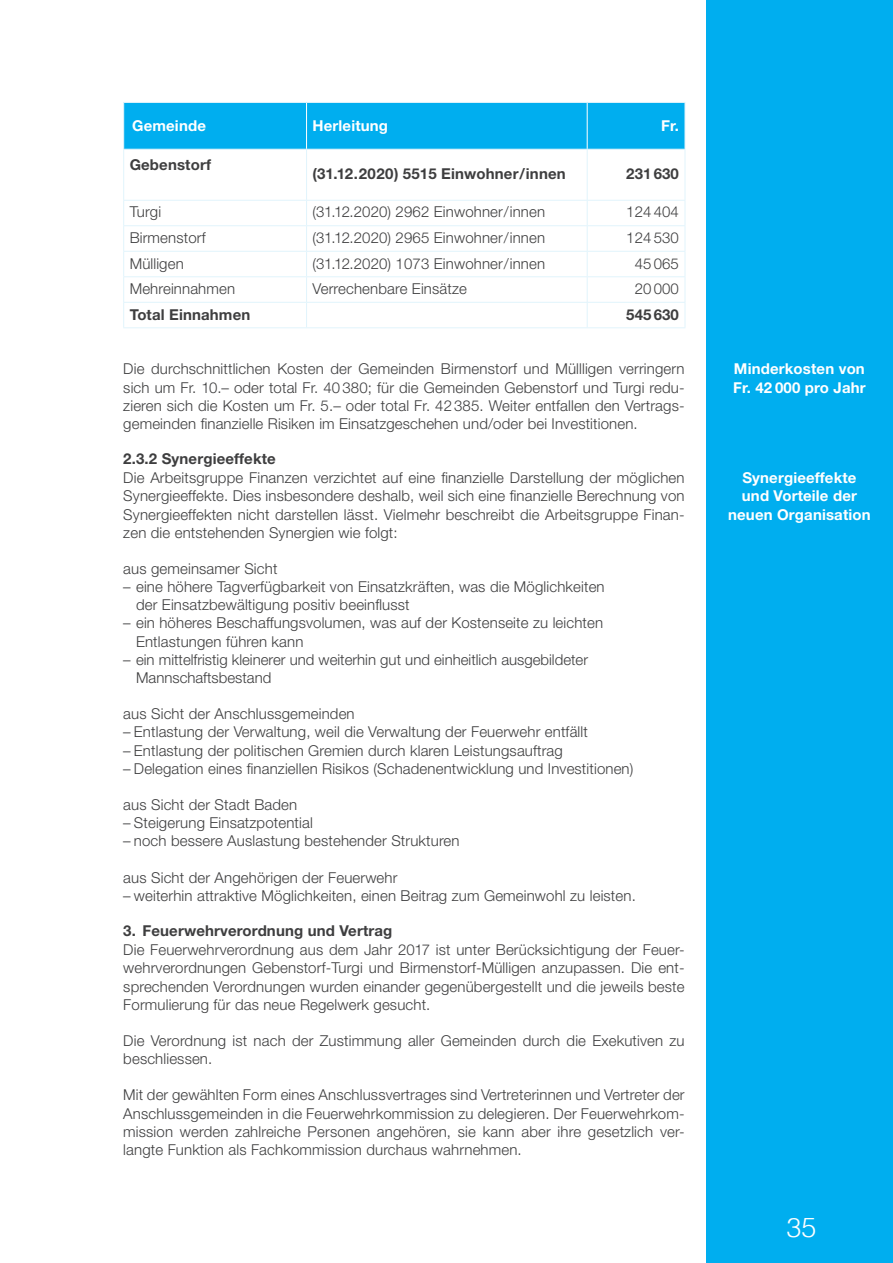
<style>
.page{position:relative;width:893px;height:1263px;background:#fff}
.page>*{position:absolute;margin:0;border:0;box-sizing:border-box;transform-origin:0 0}
.t1{font:300 27px "Helvetica";color:#fff}
.t2{font:300 15px/18.1px "Helvetica Neue LT Std";letter-spacing:.01em;color:#3e3e3f;text-align:justify}
.t3{font:700 15px "Helvetica Neue LT Std";letter-spacing:.01em;color:#3e3e3f}
.t4{font:700 15px/18.1px "Helvetica Neue LT Std";letter-spacing:.01em;color:#fff}
</style>
<div class="page">
<div style="left:706px;top:0;width:187px;height:1263px;background:#00aeef"></div>
<div style="left:124px;top:103px;width:561px;height:46px;background:#00aeef"></div>
<hr style="left:123px;top:102px;width:184px;height:1px;background:#e1f4fc">
<hr style="left:123px;top:103px;width:1px;height:46px;background:#e1f4fc">
<hr style="left:307px;top:102px;width:280px;height:1px;background:#e1f4fc">
<hr style="left:587px;top:102px;width:98px;height:1px;background:#e1f4fc">
<hr style="left:685px;top:103px;width:1px;height:46px;background:#e1f4fc">
<hr style="left:123px;top:149px;width:184px;height:1px;background:#e1f4fc">
<hr style="left:123px;top:150px;width:1px;height:50px;background:#e1f4fc">
<hr style="left:587px;top:149px;width:98px;height:1px;background:#e1f4fc">
<hr style="left:587px;top:150px;width:1px;height:50px;background:#e1f4fc">
<hr style="left:685px;top:150px;width:1px;height:50px;background:#e1f4fc">
<hr style="left:123px;top:200px;width:184px;height:1px;background:#e1f4fc">
<hr style="left:587px;top:200px;width:98px;height:1px;background:#e1f4fc">
<hr style="left:123px;top:225px;width:184px;height:1px;background:#e1f4fc">
<hr style="left:587px;top:225px;width:98px;height:1px;background:#e1f4fc">
<hr style="left:123px;top:251px;width:184px;height:1px;background:#e1f4fc">
<hr style="left:587px;top:251px;width:98px;height:1px;background:#e1f4fc">
<hr style="left:123px;top:276px;width:184px;height:1px;background:#e1f4fc">
<hr style="left:587px;top:276px;width:98px;height:1px;background:#e1f4fc">
<hr style="left:123px;top:302px;width:184px;height:1px;background:#e1f4fc">
<svg style="left:123px;top:201px;width:1px;height:126px"></svg>
<hr style="left:587px;top:302px;width:98px;height:1px;background:#e1f4fc">
<svg style="left:587px;top:201px;width:1px;height:126px"></svg>
<svg style="left:685px;top:201px;width:1px;height:126px"></svg>
<hr style="left:123px;top:327px;width:184px;height:1px;background:#e1f4fc">
<hr style="left:587px;top:327px;width:98px;height:1px;background:#e1f4fc">
<hr style="left:306px;top:103px;width:1px;height:46px;background:#fff">
<hr style="left:587px;top:103px;width:1px;height:46px;background:#fff">
<hr style="left:307px;top:149px;width:280px;height:1px;background:#e1f4fc">
<hr style="left:306px;top:150px;width:1px;height:50px;background:#e1f4fc">
<hr style="left:307px;top:200px;width:280px;height:1px;background:#e1f4fc">
<hr style="left:307px;top:225px;width:280px;height:1px;background:#e1f4fc">
<hr style="left:307px;top:251px;width:280px;height:1px;background:#e1f4fc">
<hr style="left:307px;top:276px;width:280px;height:1px;background:#e1f4fc">
<hr style="left:307px;top:302px;width:280px;height:1px;background:#e1f4fc">
<svg style="left:306px;top:201px;width:1px;height:126px"></svg>
<hr style="left:307px;top:327px;width:280px;height:1px;background:#e1f4fc">
<p class="t4" style="left:132px;top:116px;width:75px">Gemeinde</p>
<p class="t4" style="left:313px;top:116px;width:77px">Herleitung</p>
<p class="t4" style="left:661px;top:116px;width:19px">Fr.</p>
<p class="t3" style="left:130px;top:156px;width:83px">Gebenstorf</p>
<p class="t3" style="left:313px;top:165px;width:255px">(31.12.2020) 5515 Einwohner/innen</p>
<p class="t3" style="left:626px;top:165px;width:54px">231 630</p>
<p class="t2" style="left:130px;top:203px;width:33px">Turgi</p>
<p class="t2" style="left:313px;top:203px;width:234px">(31.12.2020) 2962 Einwohner/innen</p>
<p class="t2" style="left:626px;top:203px;width:54px">124 404</p>
<p class="t2" style="left:130px;top:228px;width:77px">Birmenstorf</p>
<p class="t2" style="left:313px;top:228px;width:234px">(31.12.2020) 2965 Einwohner/innen</p>
<p class="t2" style="left:626px;top:228px;width:54px">124 530</p>
<p class="t2" style="left:130px;top:254px;width:56px">Mülligen</p>
<p class="t2" style="left:313px;top:254px;width:234px">(31.12.2020) 1073 Einwohner/innen</p>
<p class="t2" style="left:635px;top:254px;width:46px">45 065</p>
<p class="t2" style="left:130px;top:279px;width:107px">Mehreinnahmen</p>
<p class="t2" style="left:313px;top:279px;width:156px">Verrechenbare Einsätze</p>
<p class="t2" style="left:635px;top:279px;width:46px">20 000</p>
<p class="t3" style="left:130px;top:305px;width:122px">Total Einnahmen</p>
<p class="t3" style="left:626px;top:305px;width:54px">545 630</p>
<p class="t2" style="left:123px;top:360px;width:563px">Die durchschnittlichen Kosten der Gemeinden Birmenstorf und Müllligen verringern sich um Fr. 10.– oder total Fr. 40 380; für die Gemeinden Gebenstorf und Turgi redu&shy;zieren sich die Kosten um Fr. 5.– oder total Fr. 42 385. Weiter entfallen den Vertrags&shy;gemeinden finanzielle Risiken im Einsatzgeschehen und/oder bei Investitionen.</p>
<p class="t3" style="left:123px;top:449px;width:154px">2.3.2 Synergieeffekte</p>
<p class="t2" style="left:123px;top:468px;width:563px">Die Arbeitsgruppe Finanzen verzichtet auf eine finanzielle Darstellung der möglichen Synergieeffekte. Dies insbesondere deshalb, weil sich eine finanzielle Berechnung von Synergieeffekten nicht darstellen lässt. Vielmehr beschreibt die Arbeitsgruppe Finan&shy;zen die entstehenden Synergien wie folgt:</p>
<p class="t2" style="left:123px;top:559px;width:156px">aus gemeinsamer Sicht</p>
<p class="t2" style="left:136px;top:577px;width:470px;text-indent:-13px">– eine höhere Tagverfügbarkeit von Einsatzkräften, was die Möglichkeiten der Einsatzbewältigung positiv beeinflusst</p>
<p class="t2" style="left:136px;top:614px;width:469px;text-indent:-13px">– ein höheres Beschaffungsvolumen, was auf der Kostenseite zu leichten<br>Entlastungen führen kann</p>
<p class="t2" style="left:136px;top:650px;width:454px;text-indent:-13px">– ein mittelfristig kleinerer und weiterhin gut und einheitlich ausgebildeter<br>Mannschaftsbestand</p>
<p class="t2" style="left:123px;top:704px;width:233px">aus Sicht der Anschlussgemeinden</p>
<p class="t2" style="left:123px;top:723px;width:466px">– Entlastung der Verwaltung, weil die Verwaltung der Feuerwehr entfällt</p>
<p class="t2" style="left:123px;top:741px;width:441px">– Entlastung der politischen Gremien durch klaren Leistungsauftrag</p>
<p class="t2" style="left:123px;top:759px;width:512px">– Delegation eines finanziellen Risikos (Schadenentwicklung und Investitionen)</p>
<p class="t2" style="left:123px;top:795px;width:175px">aus Sicht der Stadt Baden</p>
<p class="t2" style="left:123px;top:813px;width:191px">– Steigerung Einsatzpotential</p>
<p class="t2" style="left:123px;top:831px;width:338px">– noch bessere Auslastung bestehender Strukturen</p>
<p class="t2" style="left:123px;top:868px;width:276px">aus Sicht der Angehörigen der Feuerwehr</p>
<p class="t2" style="left:123px;top:886px;width:514px">– weiterhin attraktive Möglichkeiten, einen Beitrag zum Gemeinwohl zu leisten.</p>
<p class="t3" style="left:123px;top:921px;width:271px">3. Feuerwehrverordnung und Vertrag</p>
<p class="t2" style="left:123px;top:940px;width:563px">Die Feuerwehrverordnung aus dem Jahr 2017 ist unter Berücksichtigung der Feuer&shy;wehrverordnungen Gebenstorf-Turgi und Birmenstorf-Mülligen anzupassen. Die ent&shy;sprechenden Verordnungen wurden einander gegenübergestellt und die jeweils beste Formulierung für das neue Regelwerk gesucht.</p>
<p class="t2" style="left:123px;top:1031px;width:563px">Die Verordnung ist nach der Zustimmung aller Gemeinden durch die Exekutiven zu beschliessen.</p>
<p class="t2" style="left:123px;top:1086px;width:563px">Mit der gewählten Form eines Anschlussvertrages sind Vertreterinnen und Vertreter der Anschlussgemeinden in die Feuerwehrkommission zu delegieren. Der Feuerwehrkom&shy;mission werden zahlreiche Personen angehören, sie kann aber ihre gesetzlich ver&shy;langte Funktion als Fachkommission durchaus wahrnehmen.</p>
<p class="t4" style="left:733px;top:360px;width:134px">Minderkosten von<br>Fr. 42 000 pro Jahr</p>
<p class="t4" style="left:728px;top:468px;width:144px;text-align:center">Synergieeffekte und Vorteile der neuen Organisation</p>
<h1 class="t1" style="left:786px;top:1204px;width:32px">35</h1>
</div>
